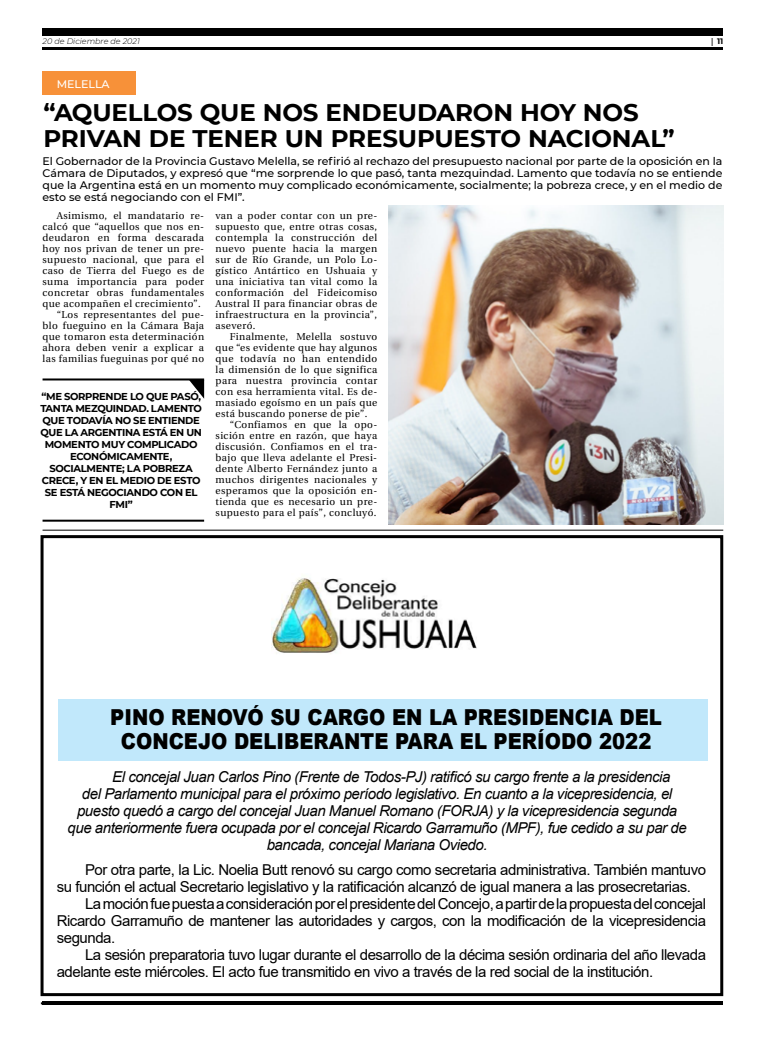
<style>
.page{position:relative;width:780px;height:1049px;background:#fff}
.page>*{position:absolute;margin:0;border:0;box-sizing:border-box;transform-origin:0 0}
.t1{font:700 24px/26px "Montserrat";letter-spacing:-.005em;color:#000}
.t2{font:900 22px/24px "Arial";color:#000;text-align:center;scale:.89 1}
.t3{font:15px/17px "Arial";letter-spacing:-.03em;color:#000}
.t4{font:italic 15px "Arial";letter-spacing:-.03em;color:#000}
.t5{font:500 11px/12px "Montserrat";color:#000;text-align:justify}
.t6{font:500 11px "Montserrat";color:#fff}
.t7{font:10px/11px "Utopia";letter-spacing:.04em;color:#000;text-align:justify}
.t8{font:700 10px "Montserrat";letter-spacing:-.03em;color:#000}
.t9{font:italic 300 8px "Montserrat";color:#000}
.t10{font:700 8px "Montserrat";color:#000}
.s1{font-family:"Utopia"}
</style>
<div class="page">
<hr style="left:43px;top:48px;width:680px;height:2px;background:#000">
<div style="left:43px;top:28px;width:680px;height:7px;background:#000"></div>
<hr style="left:43px;top:1001px;width:680px;height:4px;background:#000">
<hr style="left:41px;top:1002px;width:161px;height:2px;background:#000">
<div style="left:58px;top:699px;width:650px;height:62px;background:#c1e8fb"></div>
<div style="left:41px;top:535px;width:682px;height:461px;border:3px solid #000"></div>
<img style="left:271px;top:578px;width:206px;height:76px">
<div style="left:43px;top:72px;width:93px;height:23px;background:#f79139"></div>
<img style="left:388px;top:206px;width:335px;height:318px">
<hr style="left:43px;top:378px;width:161px;height:2px;background:#000">
<hr style="left:43px;top:520px;width:161px;height:2px;background:#000">
<svg style="left:189px;top:380px;width:15px;height:19px"></svg>
<hr style="left:43px;top:530px;width:680px;height:1px;background:#000">
<p class="t9" style="left:43px;top:36px;width:99px">20 de Diciembre de 2021</p>
<p class="t10" style="left:711px;top:35px;width:14px"><span class="s1">|</span> 11</p>
<p class="t6" style="left:57px;top:76px;width:54px">MELELLA</p>
<h1 class="t1" style="left:43px;top:98px;width:632px">“AQUELLOS QUE NOS ENDEUDARON HOY NOS<br>PRIVAN DE TENER UN PRESUPUESTO NACIONAL”</h1>
<p class="t5" style="left:43px;top:155px;width:681px">El Gobernador de la Provincia Gustavo Melella, se refirió al rechazo del presupuesto nacional por parte de la oposición en la Cámara de Diputados, y expresó que “me sorprende lo que pasó, tanta mezquindad. Lamento que todavía no se entiende que la Argentina está en un momento muy complicado económicamente, socialmente; la pobreza crece, y en el medio de esto se está negociando con el FMI”.</p>
<p class="t7" style="left:57px;top:210px;width:149px">Asimismo, el mandatario re-</p>
<p class="t7" style="left:43px;top:221px;width:163px">calcó que “aquellos que nos en-</p>
<p class="t7" style="left:43px;top:232px;width:163px">deudaron en forma descarada</p>
<p class="t7" style="left:43px;top:243px;width:163px">hoy nos privan de tener un pre-</p>
<p class="t7" style="left:43px;top:254px;width:163px">supuesto nacional, que para el</p>
<p class="t7" style="left:43px;top:265px;width:163px">caso de Tierra del Fuego es de</p>
<p class="t7" style="left:43px;top:276px;width:163px">suma importancia para poder</p>
<p class="t7" style="left:43px;top:287px;width:163px">concretar obras fundamentales</p>
<p class="t7" style="left:43px;top:298px;width:160px">que acompañen el crecimiento”.</p>
<p class="t7" style="left:57px;top:309px;width:149px">“Los representantes del pue-</p>
<p class="t7" style="left:43px;top:320px;width:163px">blo fueguino en la Cámara Baja</p>
<p class="t7" style="left:43px;top:331px;width:163px">que tomaron esta determinación</p>
<p class="t7" style="left:43px;top:342px;width:163px">ahora deben venir a explicar a</p>
<p class="t7" style="left:43px;top:353px;width:163px">las familias fueguinas por qué no</p>
<p class="t7" style="left:215px;top:210px;width:163px">van a poder contar con un pre&shy;supuesto que, entre otras cosas, contempla la construcción del nuevo puente hacia la margen sur de Río Grande, un Polo Lo&shy;gístico Antártico en Ushuaia y una iniciativa tan vital como la conformación del Fideicomiso Austral II para financiar obras de infraestructura en la provincia”, aseveró.</p>
<p class="t7" style="left:230px;top:331px;width:149px">Finalmente, Melella sostuvo</p>
<p class="t7" style="left:215px;top:342px;width:163px">que “es evidente que hay algunos</p>
<p class="t7" style="left:215px;top:353px;width:163px">que todavía no han entendido</p>
<p class="t7" style="left:215px;top:364px;width:163px">la dimensión de lo que significa</p>
<p class="t7" style="left:215px;top:375px;width:163px">para nuestra provincia contar</p>
<p class="t7" style="left:215px;top:386px;width:163px">con esa herramienta vital. Es de-</p>
<p class="t7" style="left:215px;top:397px;width:163px">masiado egoísmo en un país que</p>
<p class="t7" style="left:215px;top:408px;width:153px">está buscando ponerse de pie”.</p>
<p class="t7" style="left:230px;top:419px;width:149px">“Confiamos en que la opo-</p>
<p class="t7" style="left:215px;top:430px;width:163px">sición entre en razón, que haya</p>
<p class="t7" style="left:215px;top:441px;width:163px">discusión. Confiamos en el tra-</p>
<p class="t7" style="left:215px;top:452px;width:163px">bajo que lleva adelante el Presi-</p>
<p class="t7" style="left:215px;top:463px;width:163px">dente Alberto Fernández junto a</p>
<p class="t7" style="left:215px;top:474px;width:163px">muchos dirigentes nacionales y</p>
<p class="t7" style="left:215px;top:485px;width:163px">esperamos que la oposición en-</p>
<p class="t7" style="left:215px;top:496px;width:163px">tienda que es necesario un pre-</p>
<p class="t7" style="left:215px;top:507px;width:162px">supuesto para el país”, concluyó.</p>
<p class="t8" style="left:41px;top:389px;width:31px">“ME SORPRENDE</p>
<p class="t8" style="left:130px;top:389px;width:25px">LO QUE</p>
<p class="t8" style="left:170px;top:389px;width:8px">PASÓ</p>
<p class="t8" style="left:198px;top:389px;width:4px">,</p>
<p class="t8" style="left:40px;top:401px;width:8px">TANTA</p>
<p class="t8" style="left:75px;top:401px;width:9px">MEZQUINDAD</p>
<p class="t8" style="left:146px;top:401px;width:20px">. LAMENTO</p>
<p class="t8" style="left:43px;top:413px;width:9px">QUE</p>
<p class="t8" style="left:67px;top:413px;width:8px">TODAVÍA</p>
<p class="t8" style="left:115px;top:413px;width:41px">NOSEENTIENDE</p>
<p class="t8" style="left:40px;top:425px;width:9px">QUE</p>
<p class="t8" style="left:65px;top:425px;width:31px">LA ARGENTINA</p>
<p class="t8" style="left:142px;top:425px;width:8px">ESTÁ</p>
<p class="t8" style="left:170px;top:425px;width:25px">EN UN</p>
<p class="t8" style="left:45px;top:437px;width:9px">MOMENTO</p>
<p class="t8" style="left:102px;top:437px;width:9px">MUY</p>
<p class="t8" style="left:127px;top:437px;width:8px">COMPLICADO</p>
<p class="t8" style="left:70px;top:449px;width:9px">ECONÓMICAMENTE</p>
<p class="t8" style="left:170px;top:449px;width:4px">,</p>
<p class="t8" style="left:49px;top:461px;width:8px">SOCIALMENTE</p>
<p class="t8" style="left:122px;top:461px;width:29px">; LA POBREZA</p>
<p class="t8" style="left:42px;top:473px;width:8px">CRECE</p>
<p class="t8" style="left:76px;top:473px;width:53px">, YEN ELMEDIO</p>
<p class="t8" style="left:157px;top:473px;width:25px">DE ESTO</p>
<p class="t8" style="left:45px;top:485px;width:23px">SE ESTÁ</p>
<p class="t8" style="left:87px;top:485px;width:8px">NEGOCIANDO</p>
<p class="t8" style="left:160px;top:485px;width:9px">CON</p>
<p class="t8" style="left:185px;top:485px;width:7px">EL</p>
<p class="t8" style="left:109px;top:497px;width:25px">FMI”</p>
<h2 class="t2" style="left:110px;top:704px;width:621px">PINO RENOVÓ SU CARGO EN LA PRESIDENCIA DEL<br>CONCEJO DELIBERANTE PARA EL PERÍODO 2022</h2>
<h3 class="t4" style="left:112px;top:767px;width:559px">El concejal Juan Carlos Pino (Frente de Todos-PJ) ratificó su cargo frente a la presidencia</h3>
<h3 class="t4" style="left:82px;top:784px;width:592px">del Parlamento municipal para el próximo período legislativo. En cuanto a la vicepresidencia, el</h3>
<h3 class="t4" style="left:77px;top:801px;width:601px">puesto quedó a cargo del concejal Juan Manuel Romano (FORJA) y la vicepresidencia segunda</h3>
<h3 class="t4" style="left:68px;top:818px;width:620px">que anteriormente fuera ocupada por el concejal Ricardo Garramuño (MPF), fue cedido a su par de</h3>
<h3 class="t4" style="left:267px;top:835px;width:222px">bancada, concejal Mariana Oviedo.</h3>
<h3 class="t3" style="left:57px;top:861px;width:651px;text-indent:28px">Por otra parte, la Lic. Noelia Butt renovó su cargo como secretaria administrativa. También mantuvo su función el actual Secretario legislativo y la ratificación alcanzó de igual manera a las prosecretarias.</h3>
<h3 class="t3" style="left:57px;top:895px;width:651px;text-align:justify;text-indent:28px">La moción fue puesta a consideración por el presidente del Concejo, a partir de la propuesta del concejal Ricardo Garramuño de mantener las autoridades y cargos, con la modificación de la vicepresidencia segunda.</h3>
<h3 class="t3" style="left:57px;top:946px;width:650px;text-indent:28px">La sesión preparatoria tuvo lugar durante el desarrollo de la décima sesión ordinaria del año llevada adelante este miércoles. El acto fue transmitido en vivo a través de la red social de la institución.</h3>
</div>
